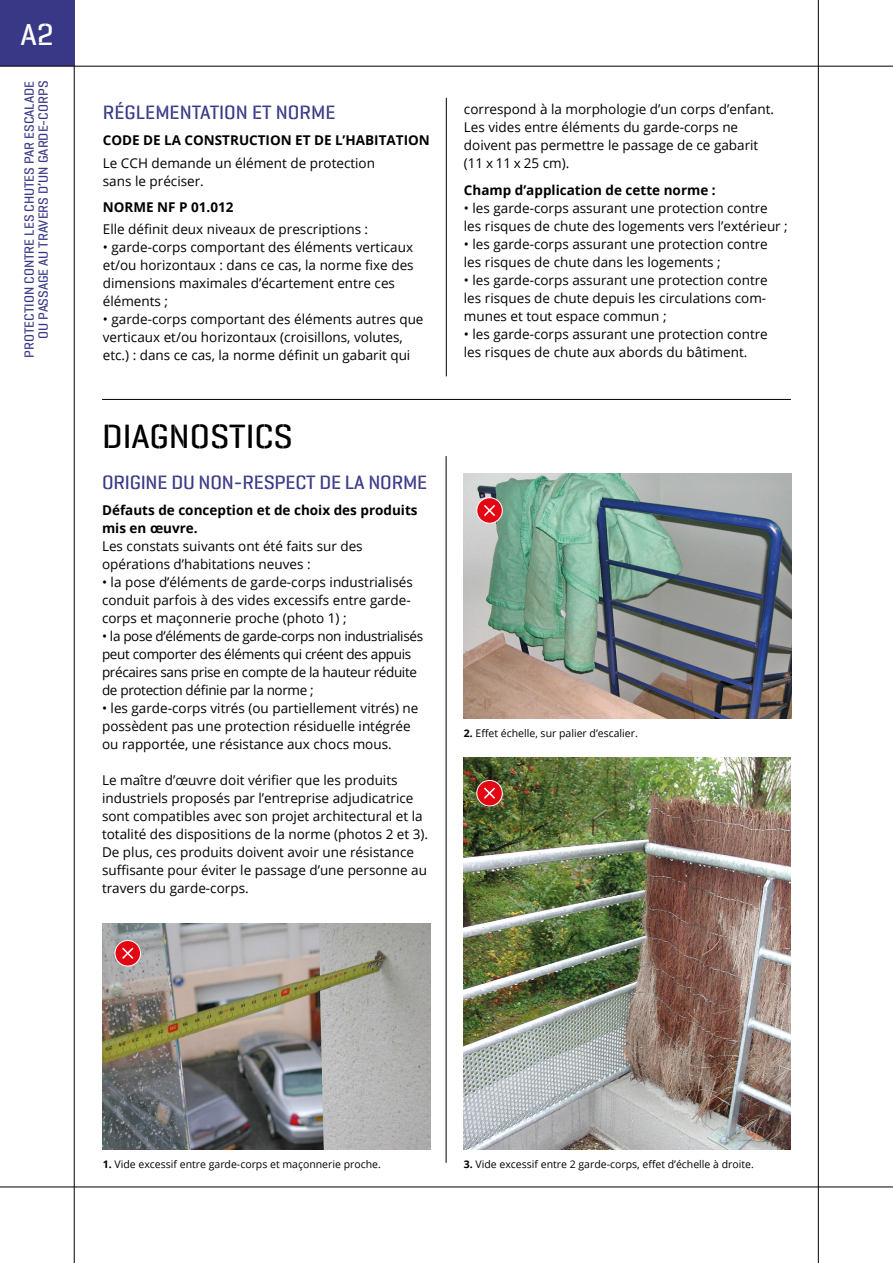
<style>
.page{position:relative;width:893px;height:1263px;background:#fff}
.page>*{position:absolute;margin:0;border:0;box-sizing:border-box;transform-origin:0 0}
.t1{font:500 33.9px "Geogrotesque Stencil A";color:#000}
.t2{font:500 30.6px "Geogrotesque Stencil A";color:#fff}
.t3{font:500 19.5px "Geogrotesque Stencil A";letter-spacing:-.01em;color:#383887}
.t4{font:13.5px/18px "Open Sans";color:#000}
.t5{font:13.5px/18px "Open Sans";letter-spacing:-.025em;color:#000}
.t6{font:700 13.5px/18px "Open Sans";color:#000}
.t7{font:500 13.35px/14px "Geogrotesque Stencil A";color:#383887;text-align:right}
.t8{font:10.5px "Open Sans";color:#000}
.s1{font-weight:700}
</style>
<div class="page">
<hr style="left:74px;top:0;width:1px;height:1263px;background:#000">
<hr style="left:818px;top:0;width:1px;height:1263px;background:#000">
<hr style="left:0;top:1187px;width:893px;height:1px;background:#000">
<div style="left:0;top:0;width:74px;height:66px;background:#383887"></div>
<hr style="left:0;top:66px;width:893px;height:1px;background:#000">
<hr style="left:446px;top:98px;width:1px;height:278px;background:#000">
<hr style="left:102px;top:399px;width:689px;height:1px;background:#000">
<hr style="left:446px;top:456px;width:1px;height:707px;background:#000">
<img style="left:464px;top:473px;width:327px;height:245px">
<div style="left:477px;top:498px;width:25px;height:25px;background:#e30613;border-radius:50%"></div>
<div style="left:477px;top:497px;width:25px;height:26px;border:1px solid #fff;border-radius:50%"></div>
<svg style="left:484px;top:505px;width:11px;height:11px"></svg>
<img style="left:464px;top:757px;width:327px;height:392px">
<img style="left:103px;top:924px;width:327px;height:225px">
<svg style="left:115px;top:940px;width:26px;height:26px"></svg>
<div style="left:115px;top:940px;width:26px;height:26px;border:1px solid #fff;border-radius:50%"></div>
<svg style="left:121px;top:946px;width:14px;height:14px"></svg>
<div style="left:477px;top:780px;width:25px;height:26px;background:#e30613;border-radius:50%"></div>
<div style="left:477px;top:780px;width:25px;height:26px;border:1px solid #fff;border-radius:50%"></div>
<svg style="left:484px;top:787px;width:11px;height:12px"></svg>
<h2 class="t2" style="left:20px;top:15px;width:35px">A2</h2>
<p class="t7" style="left:22px;top:358px;width:278px;rotate:-90deg">PROTECTION CONTRE LES CHUTES PAR ESCALADE<br>OU PASSAGE AU TRAVERS D’UN GARDE-CORPS</p>
<h3 class="t3" style="left:103px;top:100px;width:234px">RÉGLEMENTATION ET NORME</h3>
<p class="t6" style="left:103px;top:131px;width:328px">CODE DE LA CONSTRUCTION ET DE L’HABITATION</p>
<p class="t4" style="left:103px;top:153px;width:274px">Le CCH demande un élément de protection sans le préciser.</p>
<p class="t6" style="left:103px;top:198px;width:132px">NORME NF P 01.012</p>
<p class="t4" style="left:103px;top:220px;width:267px">Elle définit deux niveaux de prescriptions :</p>
<p class="t4" style="left:103px;top:238px;width:312px">• garde-corps comportant des éléments verticaux et/ou horizontaux : dans ce cas, la norme fixe des dimensions maximales d’écartement entre ces éléments ;</p>
<p class="t4" style="left:103px;top:310px;width:322px">• garde-corps comportant des éléments autres que verticaux et/ou horizontaux (croisillons, volutes, etc.) : dans ce cas, la norme définit un gabarit qui</p>
<h1 class="t1" style="left:102px;top:415px;width:192px">DIAGNOSTICS</h1>
<h3 class="t3" style="left:102px;top:470px;width:327px">ORIGINE DU NON-RESPECT DE LA NORME</h3>
<p class="t6" style="left:102px;top:501px;width:317px">Défauts de conception et de choix des produits mis en œuvre.</p>
<p class="t4" style="left:102px;top:537px;width:262px">Les constats suivants ont été faits sur des opérations d’habitations neuves :</p>
<p class="t4" style="left:102px;top:573px;width:312px">• la pose d’éléments de garde-corps industrialisés conduit parfois à des vides excessifs entre garde&shy;corps et maçonnerie proche (photo 1) ;</p>
<p class="t5" style="left:102px;top:627px;width:323px">• la pose d’éléments de garde-corps non industrialisés peut comporter des éléments qui créent des appuis précaires sans prise en compte de la hauteur réduite de protection définie par la norme ;</p>
<p class="t4" style="left:102px;top:699px;width:318px">• les garde-corps vitrés (ou partiellement vitrés) ne possèdent pas une protection résiduelle intégrée ou rapportée, une résistance aux chocs mous.</p>
<p class="t4" style="left:102px;top:771px;width:328px">Le maître d’œuvre doit vérifier que les produits industriels proposés par l’entreprise adjudicatrice sont compatibles avec son projet architectural et la totalité des dispositions de la norme (photos 2 et 3).<br>De plus, ces produits doivent avoir une résistance suffisante pour éviter le passage d’une personne au travers du garde-corps.</p>
<p class="t4" style="left:464px;top:100px;width:312px">correspond à la morphologie d’un corps d’enfant.<br>Les vides entre éléments du garde-corps ne doivent pas permettre le passage de ce gabarit (11 x 11 x 25 cm).</p>
<p class="t6" style="left:464px;top:180px;width:253px">Champ d’application de cette norme :</p>
<p class="t4" style="left:464px;top:198px;width:325px">• les garde-corps assurant une protection contre les risques de chute des logements vers l’extérieur ;</p>
<p class="t4" style="left:464px;top:234px;width:305px">• les garde-corps assurant une protection contre les risques de chute dans les logements ;</p>
<p class="t4" style="left:464px;top:270px;width:305px;text-align:justify">• les garde-corps assurant une protection contre les risques de chute depuis les circulations com&shy;munes et tout espace commun ;</p>
<p class="t4" style="left:464px;top:324px;width:305px">• les garde-corps assurant une protection contre les risques de chute aux abords du bâtiment.</p>
<p class="t8" style="left:464px;top:726px;width:175px"><span class="s1">2.</span> Effet échelle, sur palier d’escalier.</p>
<p class="t8" style="left:103px;top:1157px;width:280px"><span class="s1">1.</span> Vide excessif entre garde-corps et maçonnerie proche.</p>
<p class="t8" style="left:464px;top:1157px;width:291px"><span class="s1">3.</span> Vide excessif entre 2 garde-corps, effet d’échelle à droite.</p>
</div>
